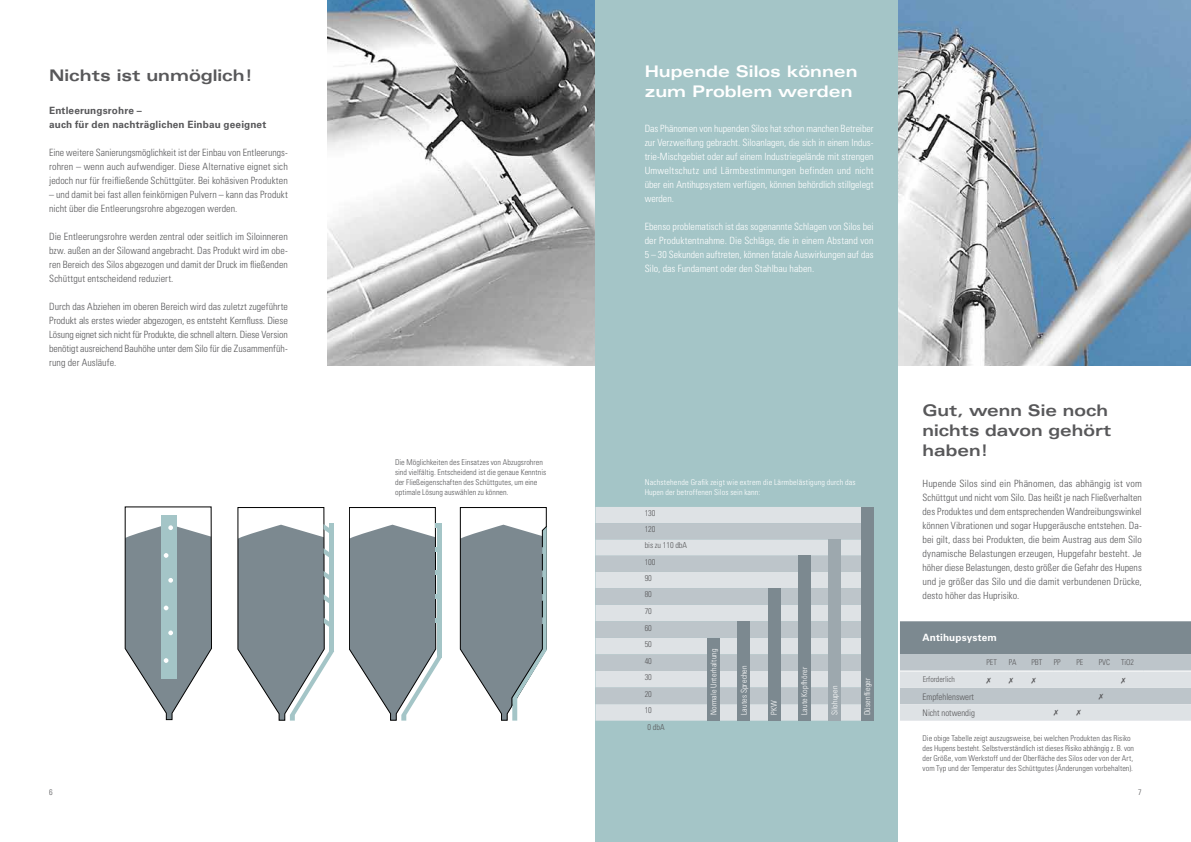
<style>
.page{position:relative;width:1191px;height:842px;background:#fff}
.page>*{position:absolute;margin:0;border:0;box-sizing:border-box;transform-origin:0 0}
.t1{font:700 expanded 16px/20px "Univers LT Std";color:#58585a}
.t2{font:700 expanded 16px/20px "Univers LT Std";color:#fff}
.t3{font:300 condensed 10px/14px "Univers LT Std";letter-spacing:.005em;color:#58585a;text-align:justify}
.t4{font:300 condensed 10px/14px "Univers LT Std";color:#fff;text-align:justify}
.t5{font:700 10px/14px "Univers LT Std";letter-spacing:.015em;color:#58585a}
.t6{font:700 10px "Univers LT Std";letter-spacing:.01em;color:#fff}
.t7{font:300 condensed 9px "Univers LT Std";letter-spacing:-.005em;color:#58585a}
.t8{font:300 condensed 8.3px/16.2px "Univers LT Std";letter-spacing:-.005em;color:#58585a}
.t9{font:300 condensed 8px/10px "Univers LT Std";letter-spacing:.005em;color:#58585a}
.t10{font:300 condensed 8px/10px "Univers LT Std";letter-spacing:.02em;color:#fff}
</style>
<div class="page">
<img style="left:327px;top:0;width:864px;height:365px">
<div style="left:595px;top:0;width:303px;height:842px;background:#a4c5c7"></div>
<svg style="left:125px;top:506px;width:87px;height:214px"></svg>
<svg style="left:237px;top:507px;width:97px;height:214px"></svg>
<svg style="left:349px;top:507px;width:93px;height:214px"></svg>
<svg style="left:460px;top:507px;width:87px;height:214px"></svg>
<div style="left:595px;top:507px;width:266px;height:214px;background:#dee2e5"></div>
<svg style="left:595px;top:523px;width:266px;height:181px;background:#cad1d5"></svg>
<div style="left:861px;top:507px;width:12px;height:214px;background:#7c8990"></div>
<div style="left:828px;top:539px;width:12px;height:182px;background:#9da8ae"></div>
<div style="left:798px;top:556px;width:12px;height:165px;background:#7c8990"></div>
<div style="left:768px;top:588px;width:12px;height:133px;background:#7c8990"></div>
<div style="left:737px;top:621px;width:13px;height:100px;background:#7c8990"></div>
<div style="left:707px;top:638px;width:13px;height:83px;background:#7c8990"></div>
<svg style="left:900px;top:621px;width:291px;height:100px;background:#b3bbc0"></svg>
<h1 class="t1" style="left:49px;top:65px;width:205px">Nichts ist unmöglich!</h1>
<p class="t5" style="left:49px;top:104px;width:219px">Entleerungsrohre –<br>auch für den nachträglichen Einbau geeignet</p>
<p class="t3" style="left:49px;top:146px;width:240px">Eine weitere Sanierungsmöglichkeit ist der Einbau von Entleerungs&shy;rohren – wenn auch aufwendiger. Diese Alternative eignet sich jedoch nur für freifließende Schüttgüter. Bei kohäsiven Produkten</p>
<p class="t3" style="left:49px;top:188px;width:240px">– und damit bei fast allen feinkörnigen Pulvern – kann das Produkt nicht über die Entleerungsrohre abgezogen werden.</p>
<p class="t3" style="left:49px;top:230px;width:240px">Die Entleerungsrohre werden zentral oder seitlich im Siloinneren bzw. außen an der Silowand angebracht. Das Produkt wird im obe&shy;ren Bereich des Silos abgezogen und damit der Druck im fließenden Schüttgut entscheidend reduziert.</p>
<p class="t3" style="left:49px;top:300px;width:240px">Durch das Abziehen im oberen Bereich wird das zuletzt zugeführte Produkt als erstes wieder abgezogen, es entsteht Kernfluss. Diese Lösung eignet sich nicht für Produkte, die schnell altern. Diese Version benötigt ausreichend Bauhöhe unter dem Silo für die Zusammenfüh&shy;rung der Ausläufe.</p>
<p class="t9" style="left:395px;top:457px;width:153px">Die Möglichkeiten des Einsatzes von Abzugsrohren sind vielfältig. Entscheidend ist die genaue Kenntnis der Fließeigenschaften des Schüttgutes, um eine optimale Lösung auswählen zu können.</p>
<h1 class="t2" style="left:644px;top:61px;width:214px">Hupende Silos können zum Problem werden</h1>
<p class="t4" style="left:644px;top:121px;width:230px">Das Phänomen von hupenden Silos hat schon manchen Betreiber zur Verzweiflung gebracht. Siloanlagen, die sich in einem Indus&shy;trie-Mischgebiet oder auf einem Industriegelände mit strengen Umweltschutz und Lärmbestimmungen befinden und nicht über ein Antihupsystem verfügen, können behördlich stillgelegt werden.</p>
<p class="t4" style="left:644px;top:219px;width:230px">Ebenso problematisch ist das sogenannte Schlagen von Silos bei der Produktentnahme. Die Schläge, die in einem Abstand von 5 – 30 Sekunden auftreten, können fatale Auswirkungen auf das Silo, das Fundament oder den Stahlbau haben.</p>
<p class="t10" style="left:644px;top:477px;width:212px">Nachstehende Grafik zeigt wie extrem die Lärmbelästigung durch das<br>Hupen der betroffenen Silos sein kann:</p>
<p class="t8" style="left:644px;top:505px;width:44px">130<br>120<br>bis zu 110 dbA<br>100<br>90<br>80</p>
<p class="t8" style="left:644px;top:603px;width:9px">70</p>
<p class="t8" style="left:644px;top:620px;width:9px">60</p>
<p class="t8" style="left:644px;top:636px;width:9px">50</p>
<p class="t8" style="left:644px;top:653px;width:9px">40</p>
<p class="t8" style="left:644px;top:669px;width:9px">30</p>
<p class="t8" style="left:644px;top:686px;width:9px">20</p>
<p class="t8" style="left:644px;top:702px;width:9px">10</p>
<p class="t8" style="left:647px;top:719px;width:19px">0 dbA</p>
<p class="t10" style="left:708px;top:715px;width:68px;rotate:-90deg">Normale Unterhaltung</p>
<p class="t10" style="left:739px;top:715px;width:51px;rotate:-90deg">Lautes Sprechen</p>
<p class="t10" style="left:769px;top:715px;width:16px;rotate:-90deg">PKW</p>
<p class="t10" style="left:799px;top:715px;width:50px;rotate:-90deg">Laute Kopfhörer</p>
<p class="t10" style="left:829px;top:715px;width:31px;rotate:-90deg">Silohupen</p>
<p class="t10" style="left:862px;top:715px;width:39px;rotate:-90deg">Düsenflieger</p>
<h1 class="t1" style="left:922px;top:400px;width:190px">Gut, wenn Sie noch nichts davon gehört haben!</h1>
<p class="t3" style="left:922px;top:476px;width:221px">Hupende Silos sind ein Phänomen, das abhängig ist vom Schüttgut und nicht vom Silo. Das heißt je nach Fließverhalten des Produktes und dem entsprechenden Wandreibungswinkel können Vibrationen und sogar Hupgeräusche entstehen. Da&shy;bei gilt, dass bei Produkten, die beim Austrag aus dem Silo dynamische Belastungen erzeugen, Hupgefahr besteht. Je höher diese Belastungen, desto größer die Gefahr des Hupens und je größer das Silo und die damit verbundenen Drücke, desto höher das Huprisiko.</p>
<p class="t6" style="left:922px;top:632px;width:76px">Antihupsystem</p>
<p class="t9" style="left:986px;top:657px;width:12px">PET</p>
<p class="t9" style="left:1009px;top:657px;width:9px">PA</p>
<p class="t9" style="left:1031px;top:657px;width:12px">PBT</p>
<p class="t9" style="left:1053px;top:657px;width:8px">PP</p>
<p class="t9" style="left:1076px;top:657px;width:8px">PE</p>
<p class="t9" style="left:1098px;top:657px;width:13px">PVC</p>
<p class="t9" style="left:1121px;top:657px;width:14px">TiO2</p>
<p class="t9" style="left:922px;top:675px;width:34px">Erforderlich</p>
<p class="t7" style="left:922px;top:691px;width:53px">Empfehlenswert</p>
<p class="t7" style="left:922px;top:708px;width:54px">Nicht notwendig</p>
<p class="t9" style="left:922px;top:733px;width:213px">Die obige Tabelle zeigt auszugsweise, bei welchen Produkten das Risiko des Hupens besteht. Selbstverständlich ist dieses Risiko abhängig z. B. von der Größe, vom Werkstoff und der Oberfläche des Silos oder von der Art, vom Typ und der Temperatur des Schüttgutes (Änderungen vorbehalten).</p>
<p class="t9" style="left:49px;top:787px;width:5px">6</p>
<p class="t9" style="left:1138px;top:787px;width:5px">7</p>
</div>
